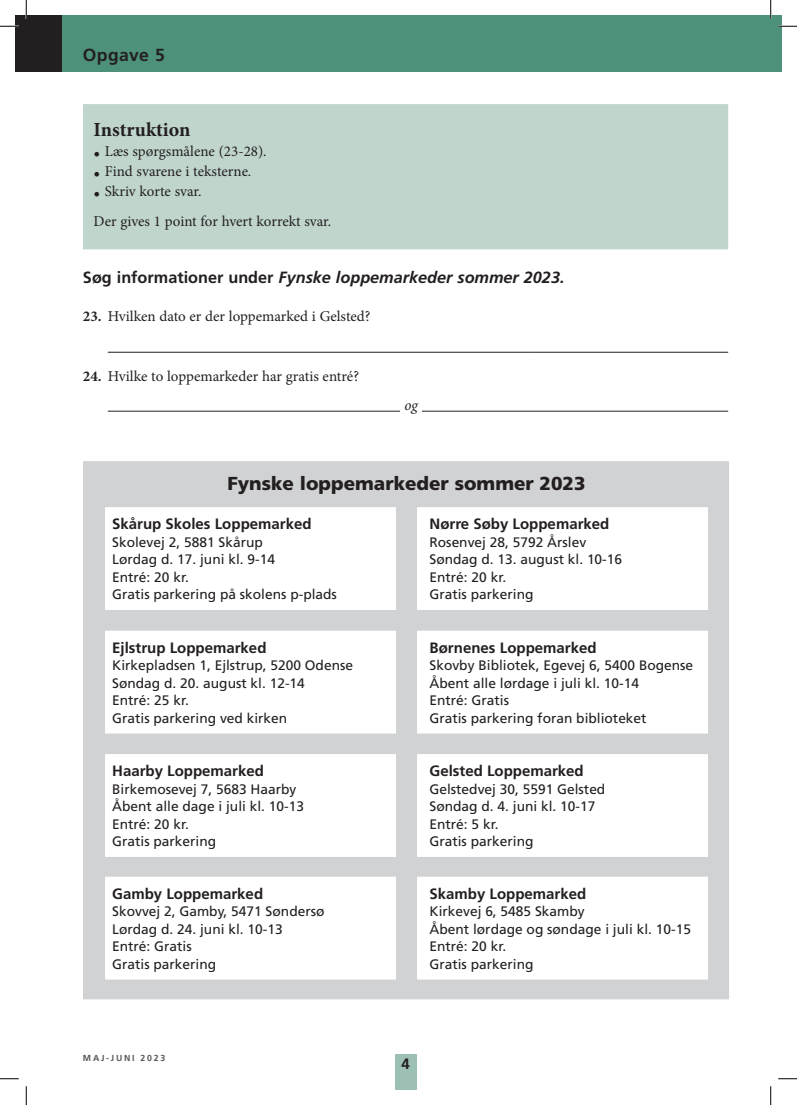
<style>
.page{position:relative;width:797px;height:1105px;background:#fff}
.page>*{position:absolute;margin:0;border:0;box-sizing:border-box;transform-origin:0 0}
.t1{font:700 20px "Minion Pro";letter-spacing:-.005em;color:#231f20}
.t2{font:900 18.75px "Frutiger LT Std";color:#231f20}
.t3{font:700 17.5px "Frutiger LT Std";letter-spacing:.02em;color:#231f20}
.t4{font:italic 700 16.25px "Frutiger LT Std";color:#231f20}
.t5{font:15px/30px "Minion Pro";letter-spacing:-.005em;color:#231f20}
.t6{font:700 15px "Frutiger LT Std";color:#231f20}
.t7{font:italic 15px "Minion Pro";color:#231f20}
.t8{font:13.75px/17.5px "Frutiger LT Std";color:#231f20}
.t9{font:700 8.75px "Frutiger LT Std";letter-spacing:.2em;color:#57585a}
.s1{font-size:17.5px}
.s2{font-style:normal}
.s3{font-weight:700}
</style>
<div class="page">
<div style="left:16px;top:16px;width:765px;height:56px;background:#4d917a"></div>
<div style="left:16px;top:16px;width:46px;height:56px;background:#231f20"></div>
<div style="left:83px;top:104px;width:645px;height:145px;background:#c0d6cd"></div>
<hr style="left:108px;top:352px;width:425px;height:1px;background:#231f20">
<hr style="left:533px;top:352px;width:195px;height:1px;background:#231f20">
<hr style="left:108px;top:411px;width:425px;height:1px;background:#231f20">
<hr style="left:533px;top:411px;width:195px;height:1px;background:#231f20">
<div style="left:83px;top:461px;width:646px;height:538px;background:#d1d2d4"></div>
<svg style="left:105px;top:507px;width:602px;height:472px"></svg>
<div style="left:395px;top:1054px;width:21px;height:35px;background:#9dc0b4"></div>
<div style="left:400px;top:399px;width:22px;height:25px;background:#fff"></div>
<svg style="left:0;top:25px;width:19px;height:2px"></svg>
<svg style="left:778px;top:25px;width:19px;height:2px"></svg>
<svg style="left:0;top:1078px;width:19px;height:1px"></svg>
<svg style="left:778px;top:1078px;width:19px;height:1px"></svg>
<svg style="left:25px;top:0;width:2px;height:19px"></svg>
<svg style="left:25px;top:1086px;width:2px;height:19px"></svg>
<svg style="left:770px;top:0;width:1px;height:19px"></svg>
<svg style="left:770px;top:1086px;width:1px;height:19px"></svg>
<p class="t3" style="left:83px;top:44px;width:83px">Opgave 5</p>
<h1 class="t1" style="left:94px;top:116px;width:98px">Instruktion</h1>
<p class="t5" style="left:94px;top:137px;width:174px"><span class="s1">•</span> Læs spørgsmålene (23-28).</p>
<p class="t5" style="left:94px;top:157px;width:159px"><span class="s1">•</span> Find svarene i teksterne.</p>
<p class="t5" style="left:94px;top:177px;width:239px"><span class="s1">•</span> Skriv korte svar.<br>Der gives 1 point for hvert korrekt svar.</p>
<p class="t4" style="left:83px;top:268px;width:483px"><span class="s2">Søg informationer under</span> Fynske loppemarkeder sommer 2023.</p>
<p class="t5" style="left:83px;top:301px;width:289px"><span class="s3">23.</span> Hvilken dato er der loppemarked i Gelsted?</p>
<p class="t5" style="left:83px;top:361px;width:277px"><span class="s3">24.</span> Hvilke to loppemarkeder har gratis entré?</p>
<p class="t7" style="left:404px;top:395px;width:15px">og</p>
<h2 class="t2" style="left:227px;top:472px;width:360px">Fynske loppemarkeder sommer 2023</h2>
<p class="t6" style="left:112px;top:515px;width:201px">Skårup Skoles Loppemarked</p>
<p class="t8" style="left:112px;top:533px;width:226px">Skolevej 2, 5881 Skårup<br>Lørdag d. 17. juni kl. 9-14<br>Entré: 20 kr.<br>Gratis parkering på skolens p-plads</p>
<p class="t6" style="left:429px;top:515px;width:181px">Nørre Søby Loppemarked</p>
<p class="t8" style="left:429px;top:533px;width:194px">Rosenvej 28, 5792 Årslev<br>Søndag d. 13. august kl. 10-16<br>Entré: 20 kr.<br>Gratis parkering</p>
<p class="t6" style="left:112px;top:639px;width:156px">Ejlstrup Loppemarked</p>
<p class="t8" style="left:112px;top:657px;width:242px">Kirkepladsen 1, Ejlstrup, 5200 Odense<br>Søndag d. 20. august kl. 12-14<br>Entré: 25 kr.<br>Gratis parkering ved kirken</p>
<p class="t6" style="left:112px;top:762px;width:153px">Haarby Loppemarked</p>
<p class="t8" style="left:112px;top:780px;width:193px">Birkemosevej 7, 5683 Haarby<br>Åbent alle dage i juli kl. 10-13<br>Entré: 20 kr.<br>Gratis parkering</p>
<p class="t6" style="left:112px;top:885px;width:152px">Gamby Loppemarked</p>
<p class="t8" style="left:112px;top:903px;width:214px">Skovvej 2, Gamby, 5471 Søndersø<br>Lørdag d. 24. juni kl. 10-13<br>Entré: Gratis<br>Gratis parkering</p>
<p class="t9" style="left:83px;top:1052px;width:84px">MAJ-JUNI 2023</p>
<p class="t6" style="left:429px;top:639px;width:168px">Børnenes Loppemarked</p>
<p class="t8" style="left:429px;top:657px;width:265px">Skovby Bibliotek, Egevej 6, 5400 Bogense<br>Åbent alle lørdage i juli kl. 10-14<br>Entré: Gratis<br>Gratis parkering foran biblioteket</p>
<p class="t6" style="left:429px;top:762px;width:156px">Gelsted Loppemarked</p>
<p class="t8" style="left:429px;top:780px;width:177px">Gelstedvej 30, 5591 Gelsted<br>Søndag d. 4. juni kl. 10-17<br>Entré: 5 kr.<br>Gratis parkering</p>
<p class="t6" style="left:429px;top:885px;width:158px">Skamby Loppemarked</p>
<p class="t8" style="left:429px;top:903px;width:263px">Kirkevej 6, 5485 Skamby<br>Åbent lørdage og søndage i juli kl. 10-15<br>Entré: 20 kr.<br>Gratis parkering</p>
<p class="t6" style="left:401px;top:1055px;width:10px">4</p>
</div>
